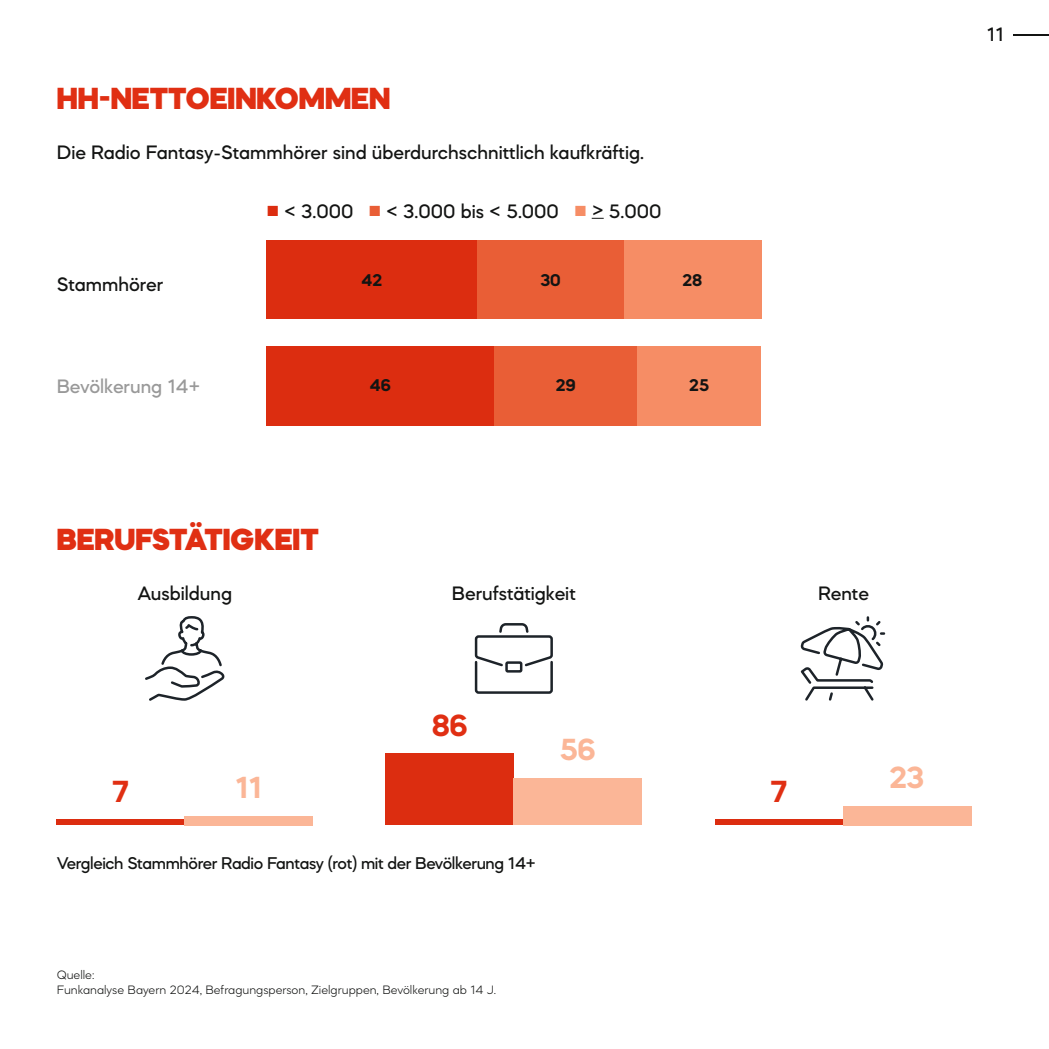
<style>
.page{position:relative;width:1049px;height:1049px;background:#fff}
.page>*{position:absolute;margin:0;border:0;box-sizing:border-box;transform-origin:0 0}
.t1{font:900 31.5px "Mazzard M";color:#e02f13}
.t2{font:700 31.5px "Mazzard M";color:#fbb697}
.t3{font:700 31.5px "Mazzard M";color:#e02f13}
.t4{font:500 20px "Mazzard M";color:#131413}
.t5{font:500 20px "Mazzard M";color:#999}
.t6{font:500 17.5px "Mazzard M";letter-spacing:-.02em;color:#131413}
.t7{font:700 17.5px "Mazzard M";color:#131413}
.t8{font:300 12.5px/15px "Mazzard M";color:#131413}
.s1{font-size:15px;color:#dc2d10}
.s2{font-size:15px;color:#e95e36}
.s3{font-size:15px;color:#f68d65}
</style>
<div class="page">
<div style="left:267px;top:346px;width:227px;height:79px;background:#dc2d10"></div>
<div style="left:494px;top:346px;width:143px;height:79px;background:#e95e36"></div>
<div style="left:637px;top:346px;width:124px;height:79px;background:#f68d65"></div>
<div style="left:477px;top:240px;width:147px;height:79px;background:#e95e36"></div>
<div style="left:624px;top:240px;width:137px;height:79px;background:#f68d65"></div>
<div style="left:267px;top:240px;width:210px;height:79px;background:#dc2d10"></div>
<svg style="left:474px;top:623px;width:79px;height:71px"></svg>
<svg style="left:145px;top:616px;width:80px;height:85px"></svg>
<svg style="left:800px;top:616px;width:86px;height:85px"></svg>
<hr style="left:1013px;top:34px;width:36px;height:2px;background:#131413">
<div style="left:57px;top:819px;width:128px;height:6px;background:#dc2d10"></div>
<div style="left:185px;top:816px;width:128px;height:9px;background:#fbb697"></div>
<div style="left:386px;top:754px;width:128px;height:71px;background:#dc2d10"></div>
<div style="left:514px;top:778px;width:128px;height:47px;background:#fbb697"></div>
<div style="left:715px;top:819px;width:128px;height:6px;background:#dc2d10"></div>
<div style="left:843px;top:806px;width:128px;height:19px;background:#fbb697"></div>
<svg style="left:592px;top:218px;width:12px;height:1px"></svg>
<h1 class="t1" style="left:57px;top:78px;width:335px">HH-NETTOEINKOMMEN</h1>
<p class="t4" style="left:57px;top:140px;width:589px">Die Radio Fantasy-Stammhörer sind überdurchschnittlich kaufkräftig.</p>
<p class="t4" style="left:57px;top:272px;width:108px">Stammhörer</p>
<p class="t4" style="left:267px;top:199px;width:396px"><span class="s1">■</span> &lt; 3.000 <span class="s2">■</span> &lt; 3.000 bis &lt; 5.000 <span class="s3">■</span> &gt; 5.000</p>
<p class="t7" style="left:362px;top:269px;width:22px">42</p>
<p class="t7" style="left:540px;top:269px;width:22px">30</p>
<p class="t7" style="left:682px;top:269px;width:21px">28</p>
<p class="t5" style="left:57px;top:374px;width:145px">Bevölkerung 14+</p>
<p class="t7" style="left:370px;top:374px;width:22px">46</p>
<p class="t7" style="left:556px;top:374px;width:22px">29</p>
<p class="t7" style="left:689px;top:374px;width:21px">25</p>
<h1 class="t1" style="left:57px;top:519px;width:264px">BERUFSTÄTIGKEIT</h1>
<p class="t4" style="left:137px;top:581px;width:96px">Ausbildung</p>
<p class="t4" style="left:452px;top:581px;width:125px">Berufstätigkeit</p>
<p class="t4" style="left:818px;top:581px;width:52px">Rente</p>
<h1 class="t3" style="left:113px;top:771px;width:18px">7</h1>
<h1 class="t2" style="left:235px;top:768px;width:29px">11</h1>
<h1 class="t3" style="left:432px;top:705px;width:37px">86</h1>
<p class="t6" style="left:57px;top:852px;width:481px">Vergleich Stammhörer Radio Fantasy (rot) mit der Bevölkerung 14+</p>
<h1 class="t2" style="left:560px;top:730px;width:37px">56</h1>
<p class="t8" style="left:57px;top:967px;width:441px">Quelle:<br>Funkanalyse Bayern 2024, Befragungsperson, Zielgruppen, Bevölkerung ab 14 J.</p>
<h1 class="t3" style="left:771px;top:771px;width:18px">7</h1>
<h1 class="t2" style="left:890px;top:758px;width:36px">23</h1>
<p class="t4" style="left:987px;top:22px;width:19px">11</p>
</div>
